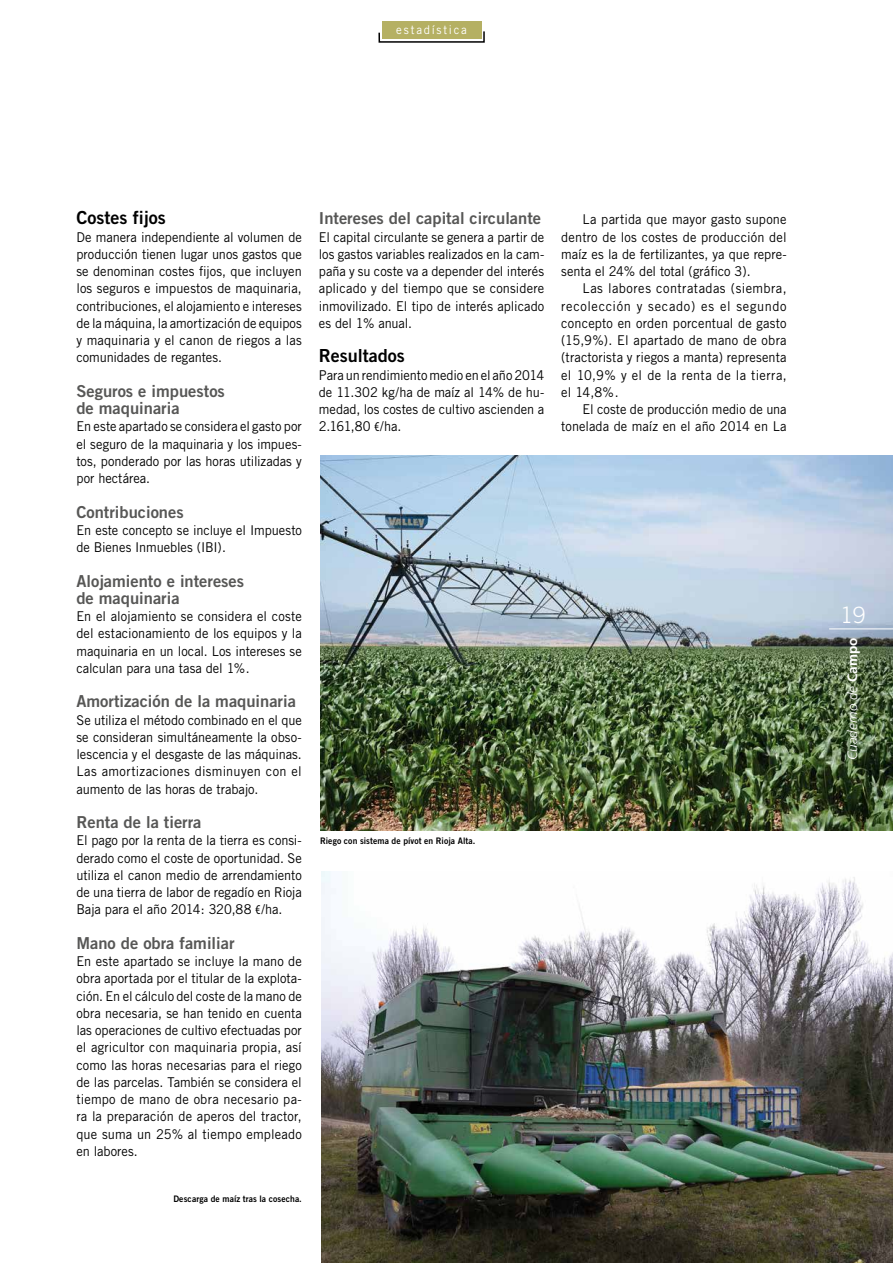
<style>
.page{position:relative;width:893px;height:1263px;background:#fff}
.page>*{position:absolute;margin:0;border:0;box-sizing:border-box;transform-origin:0 0}
.t1{font:300 22.5px "Trade Gothic";color:#fff}
.t2{font:18px "Trade Gothic Bold Two";color:#000}
.t3{font:16.5px/17.2px "Trade Gothic Bold Two";color:#575756}
.t4{font:13.5px/17.2px "Trade Gothic";color:#000;text-align:justify;scale:.95 1}
.t5{font:italic 300 13.5px "Frutiger";color:#fff}
.t6{font:12px "Trade Gothic";letter-spacing:.16em;color:#fff;scale:.95 1}
.t7{font:9px "Trade Gothic Bold Two";letter-spacing:.01em;color:#000;scale:.95 1}
.s1{font-family:"Myriad Pro";font-stretch:condensed}
.s2{font-weight:700;font-style:normal}
</style>
<div class="page">
<img style="left:321px;top:455px;width:572px;height:375px">
<img style="left:321px;top:872px;width:572px;height:391px">
<svg style="left:378px;top:30px;width:107px;height:13px"></svg>
<div style="left:382px;top:21px;width:99px;height:18px;background:#b5b063"></div>
<hr style="left:829px;top:628px;width:64px;height:1px;background:#fff">
<p class="t6" style="left:396px;top:23px;width:76px">estadística</p>
<h2 class="t2" style="left:76px;top:207px;width:91px">Costes fijos</h2>
<p class="t4" style="left:76px;top:228px;width:239px">De manera independiente al volumen de producción tienen lugar unos gastos que se denominan costes fijos, que incluyen los seguros e impuestos de maquinaria, contribuciones, el alojamiento e intereses de la máquina, la amortización de equipos y maquinaria y el canon de riegos a las comunidades de regantes.</p>
<p class="t3" style="left:76px;top:382px;width:150px">Seguros e impuestos de maquinaria</p>
<p class="t4" style="left:76px;top:418px;width:239px">En este apartado se considera el gasto por el seguro de la maquinaria y los impues&shy;tos, ponderado por las horas utilizadas y por hectárea.</p>
<p class="t3" style="left:76px;top:503px;width:109px">Contribuciones</p>
<p class="t4" style="left:76px;top:521px;width:239px">En este concepto se incluye el Impuesto de Bienes Inmuebles (IBI).</p>
<p class="t3" style="left:76px;top:572px;width:169px">Alojamiento e intereses de maquinaria</p>
<p class="t4" style="left:76px;top:607px;width:239px">En el alojamiento se considera el coste del estacionamiento de los equipos y la maquinaria en un local. Los intereses se calculan para una tasa del 1%.</p>
<p class="t3" style="left:76px;top:692px;width:221px">Amortización de la maquinaria</p>
<p class="t4" style="left:76px;top:711px;width:239px">Se utiliza el método combinado en el que se consideran simultáneamente la obso&shy;lescencia y el desgaste de las máquinas.<br>Las amortizaciones disminuyen con el aumento de las horas de trabajo.</p>
<p class="t3" style="left:76px;top:813px;width:127px">Renta de la tierra</p>
<p class="t4" style="left:76px;top:832px;width:239px">El pago por la renta de la tierra es consi&shy;derado como el coste de oportunidad. Se utiliza el canon medio de arrendamiento de una tierra de labor de regadío en Rioja Baja para el año 2014: 320,88 <span class="s1">€</span>/ha.</p>
<p class="t3" style="left:76px;top:934px;width:160px">Mano de obra familiar</p>
<p class="t4" style="left:76px;top:952px;width:239px">En este apartado se incluye la mano de obra aportada por el titular de la explota&shy;ción. En el cálculo del coste de la mano de obra necesaria, se han tenido en cuenta las operaciones de cultivo efectuadas por el agricultor con maquinaria propia, así como las horas necesarias para el riego de las parcelas. También se considera el tiempo de mano de obra necesario pa&shy;ra la preparación de aperos del tractor, que suma un 25% al tiempo empleado en labores.</p>
<p class="t7" style="left:173px;top:1193px;width:137px">Descarga de maíz tras la cosecha.</p>
<p class="t3" style="left:319px;top:209px;width:224px">Intereses del capital circulante</p>
<p class="t4" style="left:319px;top:228px;width:239px">El capital circulante se genera a partir de los gastos variables realizados en la cam&shy;paña y su coste va a depender del interés aplicado y del tiempo que se considere inmovilizado. El tipo de interés aplicado es del 1% anual.</p>
<h2 class="t2" style="left:319px;top:345px;width:88px">Resultados</h2>
<p class="t4" style="left:319px;top:366px;width:239px">Para un rendimiento medio en el año 2014 de 11.302 kg/ha de maíz al 14% de hu&shy;medad, los costes de cultivo ascienden a 2.161,80 <span class="s1">€</span>/ha.</p>
<p class="t7" style="left:320px;top:835px;width:165px">Riego con sistema de pívot en Rioja Alta.</p>
<p class="t4" style="left:561px;top:211px;width:239px;text-indent:21px">La partida que mayor gasto supone dentro de los costes de producción del maíz es la de fertilizantes, ya que repre&shy;senta el 24% del total (gráfico 3).</p>
<p class="t4" style="left:561px;top:280px;width:239px;text-indent:21px">Las labores contratadas (siembra, recolección y secado) es el segundo concepto en orden porcentual de gasto (15,9%). El apartado de mano de obra (tractorista y riegos a manta) representa el 10,9% y el de la renta de la tierra, el 14,8%.</p>
<p class="t4" style="left:561px;top:400px;width:239px;text-align:right">El coste de producción medio de una tonelada de maíz en el año 2014 en La</p>
<h1 class="t1" style="left:840px;top:601px;width:27px">19</h1>
<p class="t5" style="left:845px;top:760px;width:124px;rotate:-90deg">Cuaderno de <span class="s2">Campo</span></p>
</div>
